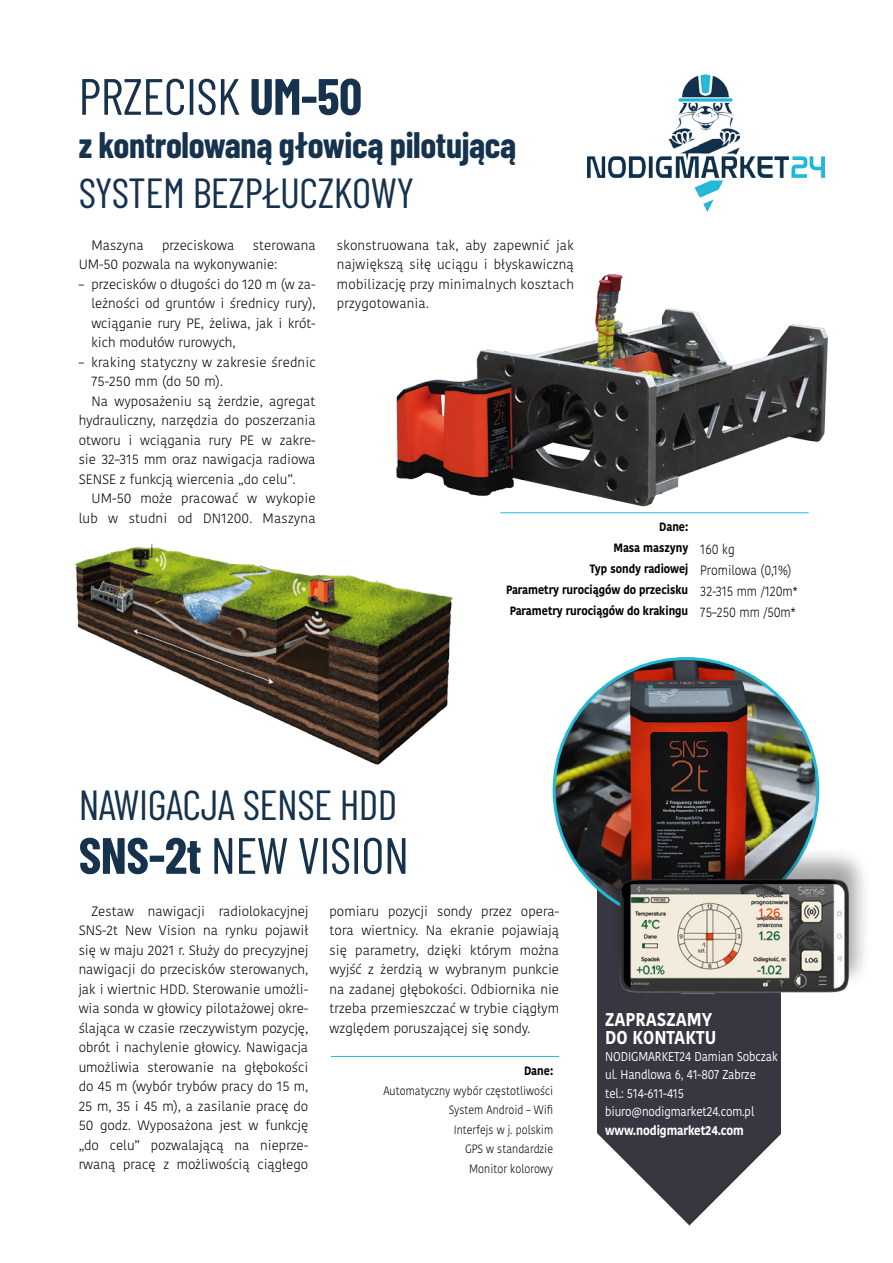
<style>
.page{position:relative;width:893px;height:1263px;background:#fff}
.page>*{position:absolute;margin:0;border:0;box-sizing:border-box;transform-origin:0 0}
.t1{font:51px "Barlow Condensed";letter-spacing:-.01em;color:#16324c}
.t2{font:42px "Barlow Condensed";letter-spacing:-.01em;color:#16324c}
.t3{font:700 36px "Barlow Condensed";letter-spacing:-.01em;color:#16324c}
.t4{font:700 18.6px/18.6px "Kohinoor Bangla";color:#fff;scale:.9 1}
.t5{font:300 13.5px/19.5px "Kohinoor Bangla";color:#000;text-align:justify}
.t6{font:300 13.5px/21px "Kohinoor Bangla";color:#000;scale:.9 1}
.t7{font:12.9px/18.5px "Kohinoor Bangla";letter-spacing:-.01em;color:#fff;scale:.9 1}
.t8{font:700 12.9px "Kohinoor Bangla";letter-spacing:-.01em;color:#fff;scale:.9 1}
.t9{font:300 12px/19.5px "Kohinoor Bangla";color:#000;text-align:right;scale:.9 1}
.t10{font:700 12px/21px "Kohinoor Bangla";color:#000;text-align:right;scale:.9 1}
.s1{font-weight:700}
</style>
<div class="page">
<img style="left:396px;top:274px;width:432px;height:240px">
<img style="left:587px;top:74px;width:237px;height:137px">
<svg style="left:597px;top:888px;width:184px;height:337px;fill:#363740"></svg>
<img style="left:554px;top:658px;width:264px;height:264px;border-radius:132px">
<img style="left:598px;top:839px;width:267px;height:180px">
<hr style="left:500px;top:512px;width:194px;height:1px;background:#23b9d9">
<hr style="left:694px;top:512px;width:115px;height:1px;background:#23b9d9">
<img style="left:74px;top:544px;width:379px;height:221px">
<hr style="left:331px;top:1056px;width:228px;height:1px;background:#23b9d9">
<h1 class="t1" style="left:79px;top:60px;width:285px">PRZECISK <span class="s1">UM-50</span></h1>
<h3 class="t3" style="left:79px;top:119px;width:439px">z kontrolowaną głowicą pilotującą</h3>
<h2 class="t2" style="left:79px;top:163px;width:337px">SYSTEM BEZPŁUCZKOWY</h2>
<p class="t5" style="left:91px;top:235px;width:54px">Maszyna</p>
<p class="t5" style="left:162px;top:235px;width:74px">przeciskowa</p>
<p class="t5" style="left:79px;top:235px;width:239px;text-indent:174px">sterowana<br>UM-50 pozwala na wykonywanie:</p>
<p class="t5" style="left:91px;top:274px;width:226px;text-indent:-13px">– przecisków o długości do 120 m (w za&shy;leżności od gruntów i średnicy rury), wciąganie rury PE, żeliwa, jak i krót&shy;kich modułów rurowych,</p>
<p class="t5" style="left:79px;top:352px;width:238px">– kraking statyczny w zakresie średnic</p>
<p class="t5" style="left:91px;top:371px;width:133px">75-250 mm (do 50 m).</p>
<p class="t5" style="left:91px;top:391px;width:226px">Na wyposażeniu są żerdzie, agregat</p>
<p class="t5" style="left:79px;top:410px;width:238px">hydrauliczny, narzędzia do poszerzania</p>
<p class="t5" style="left:79px;top:430px;width:239px">otworu i wciągania rury PE w zakre-</p>
<p class="t5" style="left:79px;top:449px;width:238px">sie 32–315 mm oraz nawigacja radiowa</p>
<p class="t5" style="left:79px;top:469px;width:218px">SENSE z funkcją wiercenia „do celu”.</p>
<p class="t5" style="left:91px;top:488px;width:226px">UM-50 może pracować w wykopie</p>
<p class="t5" style="left:79px;top:508px;width:238px">lub w studni od DN1200. Maszyna</p>
<p class="t5" style="left:337px;top:235px;width:239px">skonstruowana tak, aby zapewnić jak największą siłę uciągu i błyskawiczną mobilizację przy minimalnych kosztach przygotowania.</p>
<p class="t10" style="left:506px;top:516px;width:204px">Dane:<br>Masa maszyny<br>Typ sondy radiowej<br>Parametry rurociągów do przecisku<br>Parametry rurociągów do krakingu</p>
<p class="t6" style="left:700px;top:538px;width:110px">160 kg<br>Promilowa (0,1%)<br>32-315 mm /120m*<br>75–250 mm /50m*</p>
<h2 class="t2" style="left:79px;top:775px;width:320px">NAWIGACJA SENSE HDD</h2>
<h1 class="t1" style="left:79px;top:819px;width:332px"><span class="s1">SNS-2t</span> NEW VISION</h1>
<p class="t5" style="left:79px;top:901px;width:231px;text-indent:13px">Zestaw nawigacji radiolokacyjnej SNS-2t New Vision na rynku pojawił się w maju 2021 r. Służy do precyzyjnej nawigacji do przecisków sterowanych, jak i wiertnic HDD. Sterowanie umożli&shy;wia sonda w głowicy pilotażowej okre&shy;ślająca w czasie rzeczywistym pozycję, obrót i nachylenie głowicy. Nawigacja umożliwia sterowanie na głębokości do 45 m (wybór trybów pracy do 15 m, 25 m, 35 i 45 m), a zasilanie pracę do 50 godz. Wyposażona jest w funkcję „do celu” pozwalającą na nieprze&shy;rwaną pracę z możliwością ciągłego</p>
<p class="t5" style="left:330px;top:901px;width:231px">pomiaru pozycji sondy przez opera&shy;tora wiertnicy. Na ekranie pojawiają się parametry, dzięki którym można wyjść z żerdzią w wybranym punkcie na zadanej głębokości. Odbiornika nie trzeba przemieszczać w trybie ciągłym względem poruszającej się sondy.</p>
<p class="t10" style="left:524px;top:1060px;width:34px">Dane:</p>
<p class="t9" style="left:383px;top:1080px;width:190px">Automatyczny wybór częstotliwości<br>System Android – Wifi<br>Interfejs w j. polskim<br>GPS w standardzie<br>Monitor kolorowy</p>
<h3 class="t4" style="left:605px;top:1009px;width:125px">ZAPRASZAMY<br>DO KONTAKTU</h3>
<p class="t7" style="left:605px;top:1047px;width:193px">NODIGMARKET24 Damian Sobczak ul. Handlowa 6, 41-807 Zabrze tel.: 514-611-415 biuro@nodigmarket24.com.pl</p>
<p class="t8" style="left:605px;top:1119px;width:156px">www.nodigmarket24.com</p>
</div>
